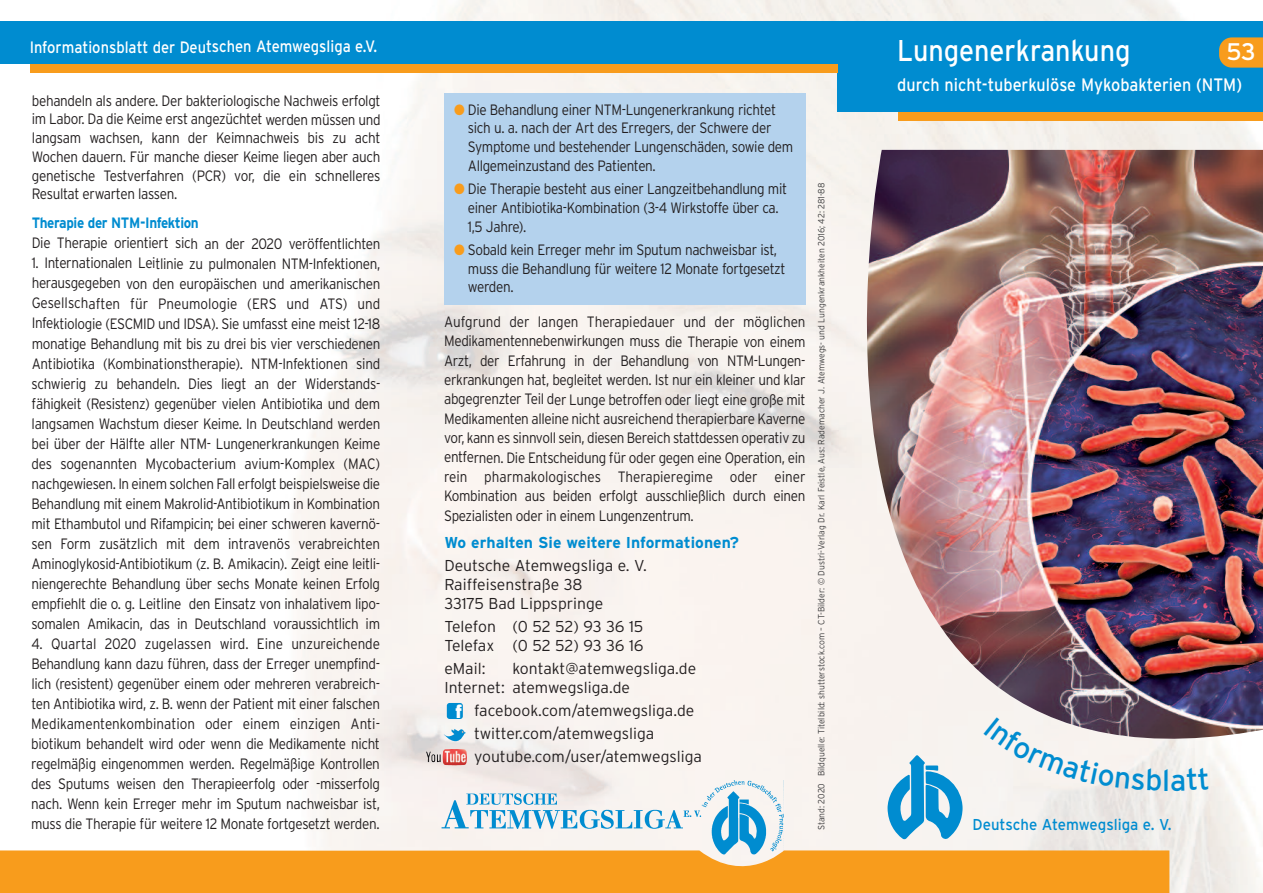
<style>
.page{position:relative;width:1263px;height:893px;background:#fff}
.page>*{position:absolute;margin:0;border:0;box-sizing:border-box;transform-origin:0 0}
.t1{font:30px "Interstate";color:#fff;scale:.9 1}
.t2{font:30px "Interstate";color:#008cd0}
.t3{font:24px "Interstate";color:#fff}
.t4{font:900 18.6px "Interstate";color:#fff}
.t5{font:18px "Interstate";color:#fff;scale:.9 1}
.t6{font:16.5px "Interstate";color:#fff;scale:.89 1}
.t7{font:300 15.75px/18.8px "Interstate";color:#231f20}
.t8{font:700 15.75px "Interstate";color:#008cd0}
.t9{font:15.75px "Interstate";color:#008cd0;scale:.95 1}
.t10{font:300 15px/20.1px "Interstate";letter-spacing:-.025em;color:#231f20;text-align:justify;scale:.9 1}
.t11{font:700 15px "Interstate";letter-spacing:-.03em;color:#008cd0;scale:.9 1}
.t12{font:300 9px "Interstate";color:#3e3e3f;scale:.95 1}
.s1{color:#f89c1c}
</style>
<div class="page">
<img style="left:30px;top:0;width:1233px;height:893px">
<div style="left:838px;top:21px;width:425px;height:91px;background:#008cd0"></div>
<svg style="left:749px;top:150px;width:514px;height:685px;fill:#f8f3ef"></svg>
<img style="left:866px;top:150px;width:397px;height:589px">
<div style="left:898px;top:112px;width:365px;height:8px;background:#f89c1c"></div>
<svg style="left:887px;top:755px;width:75px;height:85px"></svg>
<div style="left:0;top:850px;width:1169px;height:43px;background:#f89c1c"></div>
<img style="left:430px;top:780px;width:353px;height:74px">
<svg style="left:1219px;top:37px;width:44px;height:31px"></svg>
<div style="left:0;top:21px;width:838px;height:43px;background:#008cd0"></div>
<div style="left:30px;top:64px;width:808px;height:8px;background:#f89c1c"></div>
<svg style="left:443px;top:727px;width:25px;height:17px"></svg>
<img style="left:426px;top:749px;width:41px;height:16px">
<svg style="left:446px;top:702px;width:18px;height:18px"></svg>
<div style="left:444px;top:94px;width:362px;height:211px;background:#b4d2ed"></div>
<svg style="left:983px;top:717px;width:178px;height:74px"></svg>
<svg style="left:1171px;top:767px;width:37px;height:24px"></svg>
<p class="t6" style="left:30px;top:37px;width:392px">Informationsblatt der Deutschen Atemwegsliga e.V.</p>
<p class="t10" style="left:32px;top:91px;width:389px;line-height:18.8px">behandeln als andere. Der bakteriologische Nachweis erfolgt im Labor. Da die Keime erst angezüchtet werden müssen und langsam wachsen, kann der Keimnachweis bis zu acht Wochen dauern. Für manche dieser Keime liegen aber auch genetische Testverfahren (PCR) vor, die ein schnelleres Resultat erwarten lassen.</p>
<p class="t11" style="left:32px;top:214px;width:187px">Therapie der NTM-Infektion</p>
<p class="t10" style="left:32px;top:233px;width:389px">Die Therapie orientiert sich an der 2020 veröffentlichten</p>
<p class="t10" style="left:31px;top:253px;width:389px">1. Internationalen Leitlinie zu pulmonalen NTM-Infektionen, herausgegeben von den europäischen und amerikanischen Gesellschaften für Pneumologie (ERS und ATS) und Infektiologie (ESCMID und IDSA). Sie umfasst eine meist 12-18 monatige Behandlung mit bis zu drei bis vier verschiedenen Antibiotika (Kombinationstherapie). NTM-Infektionen sind schwierig zu behandeln. Dies liegt an der Widerstands&shy;fähigkeit (Resistenz) gegenüber vielen Antibiotika und dem langsamen Wachstum dieser Keime. In Deutschland werden bei über der Hälfte aller NTM- Lungenerkrankungen Keime des sogenannten Mycobacterium avium-Komplex (MAC) nachgewiesen. In einem solchen Fall erfolgt beispielsweise die Behandlung mit einem Makrolid-Antibiotikum in Kombination mit Ethambutol und Rifampicin; bei einer schweren kavernö&shy;sen Form zusätzlich mit dem intravenös verabreichten Aminoglykosid-Antibiotikum (z. B. Amikacin). Zeigt eine leitli&shy;niengerechte Behandlung über sechs Monate keinen Erfolg empfiehlt die o. g. Leitline den Einsatz von inhalativem lipo&shy;somalen Amikacin, das in Deutschland voraussichtlich im</p>
<p class="t10" style="left:31px;top:634px;width:389px">4. Quartal 2020 zugelassen wird. Eine unzureichende Behandlung kann dazu führen, dass der Erreger unempfind&shy;lich (resistent) gegenüber einem oder mehreren verabreich&shy;ten Antibiotika wird, z. B. wenn der Patient mit einer falschen Medikamentenkombination oder einem einzigen Anti&shy;biotikum behandelt wird oder wenn die Medikamente nicht regelmäßig eingenommen werden. Regelmäßige Kontrollen des Sputums weisen den Therapieerfolg oder -misserfolg nach. Wenn kein Erreger mehr im Sputum nachweisbar ist, muss die Therapie für weitere 12 Monate fortgesetzt werden.</p>
<p class="t10" style="left:468px;top:100px;width:363px;line-height:18.8px;text-align:left;text-indent:-14px"><span class="s1">●</span> Die Behandlung einer NTM-Lungenerkrankung richtet sich u. a. nach der Art des Erregers, der Schwere der Symptome und bestehender Lungenschäden, sowie dem Allgemeinzustand des Patienten.</p>
<p class="t10" style="left:468px;top:180px;width:356px;line-height:18.8px;text-align:left;text-indent:-14px"><span class="s1">●</span> Die Therapie besteht aus einer Langzeitbehandlung mit einer Antibiotika-Kombination (3-4 Wirkstoffe über ca.<br>1,5 Jahre).</p>
<p class="t10" style="left:468px;top:240px;width:354px;line-height:18.8px;text-align:left;text-indent:-14px"><span class="s1">●</span> Sobald kein Erreger mehr im Sputum nachweisbar ist, muss die Behandlung für weitere 12 Monate fortgesetzt werden.</p>
<p class="t10" style="left:444px;top:312px;width:403px;line-height:19.4px">Aufgrund der langen Therapiedauer und der möglichen Medikamentennebenwirkungen muss die Therapie von einem Arzt, der Erfahrung in der Behandlung von NTM-Lungen&shy;erkrankungen hat, begleitet werden. Ist nur ein kleiner und klar abgegrenzter Teil der Lunge betroffen oder liegt eine große mit Medikamenten alleine nicht ausreichend therapierbare Kaverne vor, kann es sinnvoll sein, diesen Bereich stattdessen operativ zu entfernen. Die Entscheidung für oder gegen eine Operation, ein rein pharmakologisches Therapieregime oder einer Kombination aus beiden erfolgt ausschließlich durch einen Spezialisten oder in einem Lungenzentrum.</p>
<p class="t8" style="left:444px;top:533px;width:296px">Wo erhalten Sie weitere Informationen?</p>
<p class="t7" style="left:444px;top:556px;width:204px">Deutsche Atemwegsliga e. V.<br>Raiffeisenstraße 38<br>33175 Bad Lippspringe</p>
<p class="t7" style="left:444px;top:617px;width:201px">Telefon (0 52 52) 93 36 15<br>Telefax (0 52 52) 93 36 16</p>
<p class="t7" style="left:444px;top:659px;width:43px">eMail:</p>
<p class="t7" style="left:444px;top:659px;width:253px;text-indent:68px">kontakt@atemwegsliga.de<br>Internet: atemwegsliga.de</p>
<p class="t7" style="left:474px;top:699px;width:229px;line-height:23.2px">facebook.com/atemwegsliga.de twitter.com/atemwegsliga youtube.com/user/atemwegsliga</p>
<p class="t4" style="left:455px;top:701px;width:9px">f</p>
<p class="t12" style="left:816px;top:830px;width:683px;rotate:-90deg">Stand: 2020 Bildquelle: Titelbild: shutterstock.com – CT-Bilder: © Dustri-Verlag Dr. Karl Feistle, Aus: Rademacher J. Atemwegs- und Lungenkrankheiten 2016; 42: 281-88</p>
<h1 class="t1" style="left:897px;top:33px;width:261px">Lungenerkrankung</h1>
<p class="t5" style="left:897px;top:74px;width:385px">durch nicht-tuberkulöse Mykobakterien (NTM)</p>
<h2 class="t3" style="left:1226px;top:38px;width:31px">53</h2>
<h1 class="t2" style="left:1162px;top:763px;width:9px">l</h1>
<p class="t9" style="left:972px;top:816px;width:211px">Deutsche Atemwegsliga e. V.</p>
</div>
